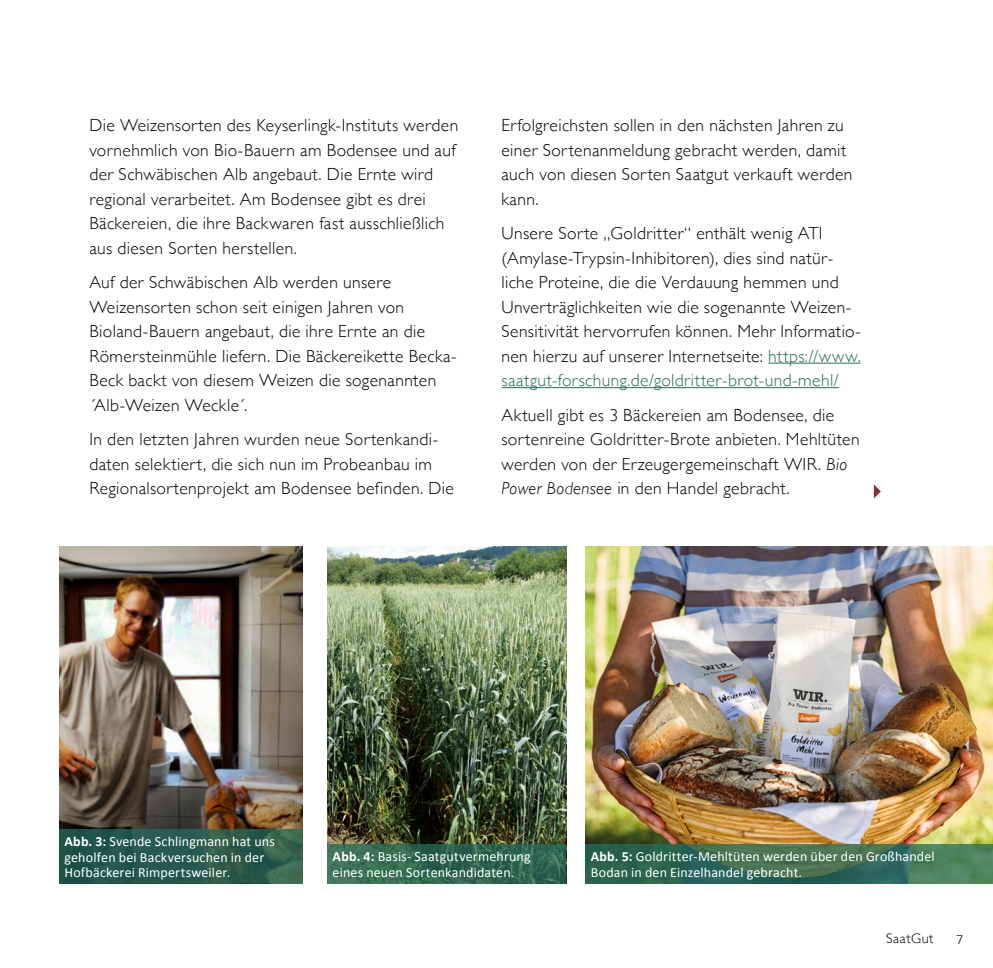
<style>
.page{position:relative;width:993px;height:968px;background:#fff}
.page>*{position:absolute;margin:0;border:0;box-sizing:border-box;transform-origin:0 0}
.fließ{font:300 17.5px/24.5px "Gill Sans";letter-spacing:.02em;color:#000}
.t1{font:14px/15.8px "Calibri";letter-spacing:.01em;color:#fff}
.t2{font:300 14px "Gill Sans";letter-spacing:.035em;color:#000}
.t3{font:300 14px "Calibri";color:#000}
.s1{color:#256c5d}
.s2{font-style:italic}
.s3{font-weight:700}
</style>
<div class="page">
<hr style="left:768px;top:362px;width:92px;height:1px;background:#256c5d">
<hr style="left:501px;top:387px;width:337px;height:1px;background:#256c5d">
<svg style="left:873px;top:484px;width:7px;height:14px"></svg>
<img style="left:60px;top:546px;width:243px;height:282px">
<svg style="left:60px;top:828px;width:243px;height:55px;background:#28594a"></svg>
<img style="left:327px;top:546px;width:239px;height:297px">
<svg style="left:327px;top:843px;width:239px;height:40px;background:#336751"></svg>
<img style="left:585px;top:546px;width:407px;height:297px">
<svg style="left:585px;top:843px;width:407px;height:40px;background:#3e6f55"></svg>
<p class="fließ" style="left:89px;top:112px;width:370px">Die Weizensorten des Keyserlingk-Instituts werden vornehmlich von Bio-Bauern am Bodensee und auf der Schwäbischen Alb angebaut. Die Ernte wird regional verarbeitet. Am Bodensee gibt es drei Bäckereien, die ihre Backwaren fast ausschließlich aus diesen Sorten herstellen.</p>
<p class="fließ" style="left:89px;top:269px;width:368px">Auf der Schwäbischen Alb werden unsere Weizensorten schon seit einigen Jahren von Bioland-Bauern angebaut, die ihre Ernte an die Römersteinmühle liefern. Die Bäckereikette Becka-Beck backt von diesem Weizen die sogenannten ´Alb-Weizen Weckle´.</p>
<p class="fließ" style="left:89px;top:426px;width:366px">In den letzten Jahren wurden neue Sortenkandi&shy;daten selektiert, die sich nun im Probeanbau im<br>Regionalsortenprojekt am Bodensee befinden. Die</p>
<p class="fließ" style="left:501px;top:112px;width:352px">Erfolgreichsten sollen in den nächsten Jahren zu einer Sortenanmeldung gebracht werden, damit auch von diesen Sorten Saatgut verkauft werden kann.</p>
<p class="fließ" style="left:501px;top:220px;width:361px">Unsere Sorte „Goldritter“ enthält wenig ATI (Amylase-Trypsin-Inhibitoren), dies sind natür&shy;liche Proteine, die die Verdauung hemmen und Unverträglichkeiten wie die sogenannte Weizen-Sensitivität hervorrufen können. Mehr Informatio&shy;nen hierzu auf unserer Internetseite: <span class="s1">https://www. saatgut-forschung.de/goldritter-brot-und-mehl/</span></p>
<p class="fließ" style="left:501px;top:402px;width:359px">Aktuell gibt es 3 Bäckereien am Bodensee, die sortenreine Goldritter-Brote anbieten. Mehltüten werden von der Erzeugergemeinschaft WIR. <span class="s2">Bio Power Bodensee</span> in den Handel gebracht.</p>
<p class="t1" style="left:64px;top:832px;width:212px"><span class="s3">Abb. 3:</span> Svende Schlingmann hat uns geholfen bei Backversuchen in der<br>Hofbäckerei Rimpertsweiler.</p>
<p class="t1" style="left:332px;top:848px;width:199px"><span class="s3">Abb. 4:</span> Basis- Saatgutvermehrung eines neuen Sortenkandidaten.</p>
<p class="t1" style="left:590px;top:848px;width:345px"><span class="s3">Abb. 5:</span> Goldritter-Mehltüten werden über den Großhandel<br>Bodan in den Einzelhandel gebracht.</p>
<p class="t2" style="left:885px;top:927px;width:49px">SaatGut</p>
<p class="t3" style="left:955px;top:930px;width:9px">7</p>
</div>
